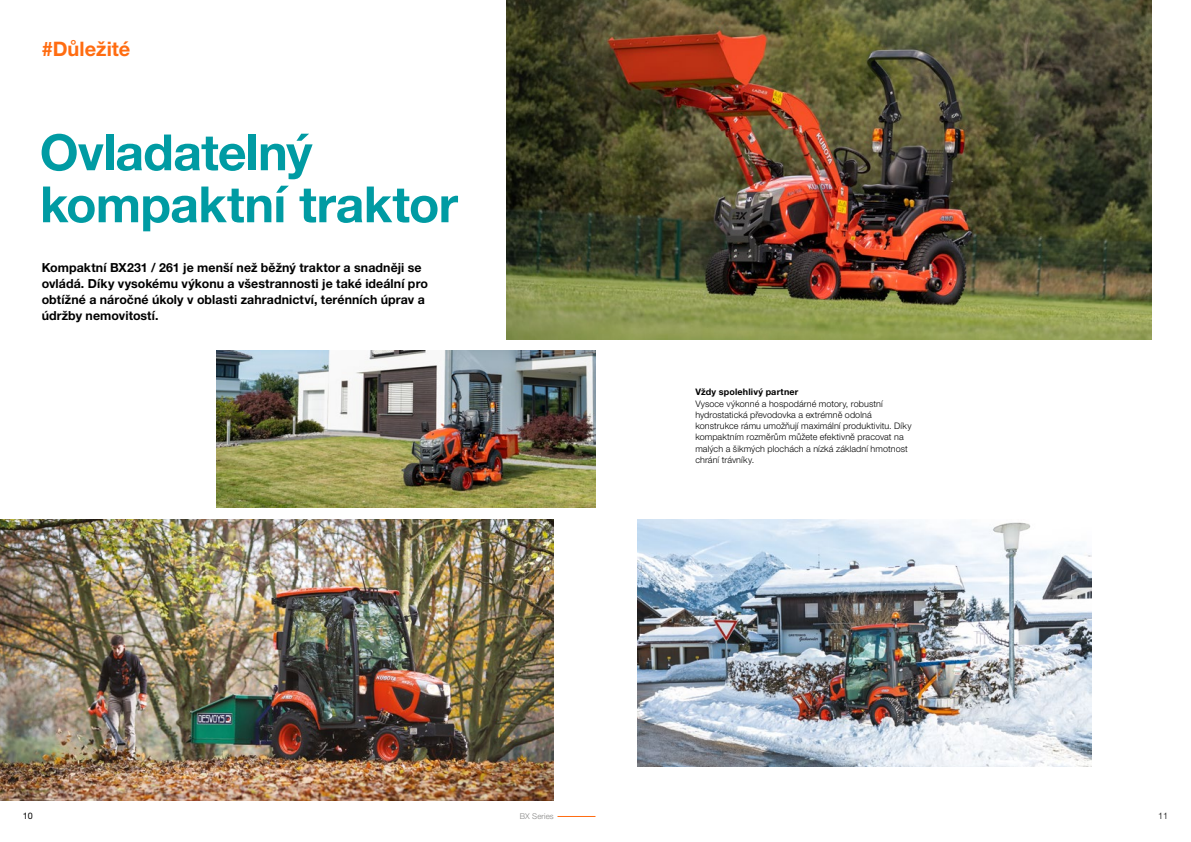
<style>
.page{position:relative;width:1191px;height:842px;background:#fff}
.page>*{position:absolute;margin:0;border:0;box-sizing:border-box;transform-origin:0 0}
.t1{font:700 50px/52px "Helvetica Neue LT Pro";letter-spacing:-.015em;color:#009ba3}
.t2{font:700 20px "Helvetica Neue LT Pro";color:#ff6c11}
.t3{font:700 12.5px/16px "Helvetica Neue LT Pro";letter-spacing:.005em;color:#000}
.t4{font:300 9px/11.2px "Helvetica Neue LT Pro";letter-spacing:.01em;color:#000}
.t5{font:700 9px "Helvetica Neue LT Pro";letter-spacing:.02em;color:#000}
.t6{font:9px "Helvetica Neue LT Pro";color:#000}
.t7{font:300 8px "Helvetica Neue LT Pro";letter-spacing:.01em;color:#878786}
</style>
<div class="page">
<hr style="left:557px;top:816px;width:38px;height:1px;background:#ff6c11">
<img style="left:507px;top:0;width:644px;height:339px">
<img style="left:637px;top:519px;width:454px;height:247px">
<img style="left:216px;top:350px;width:379px;height:158px">
<img style="left:0;top:519px;width:554px;height:281px">
<h2 class="t2" style="left:42px;top:36px;width:90px">#Důležité</h2>
<h1 class="t1" style="left:40px;top:125px;width:420px">Ovladatelný kompaktní traktor</h1>
<h3 class="t3" style="left:42px;top:259px;width:388px">Kompaktní BX231 / 261 je menší než běžný traktor a snadněji se ovládá. Díky vysokému výkonu a všestrannosti je také ideální pro obtížné a náročné úkoly v oblasti zahradnictví, terénních úprav a údržby nemovitostí.</h3>
<p class="t5" style="left:695px;top:386px;width:105px">Vždy spolehlivý partner</p>
<p class="t4" style="left:695px;top:397px;width:218px">Vysoce výkonné a hospodárné motory, robustní hydrostatická převodovka a extrémně odolná konstrukce rámu umožňují maximální produktivitu. Díky kompaktním rozměrům můžete efektivně pracovat na malých a šikmých plochách a nízká základní hmotnost chrání trávníky.</p>
<p class="t6" style="left:23px;top:810px;width:12px">10</p>
<p class="t7" style="left:520px;top:811px;width:35px">BX Series</p>
<p class="t4" style="left:1158px;top:810px;width:12px">11</p>
</div>
